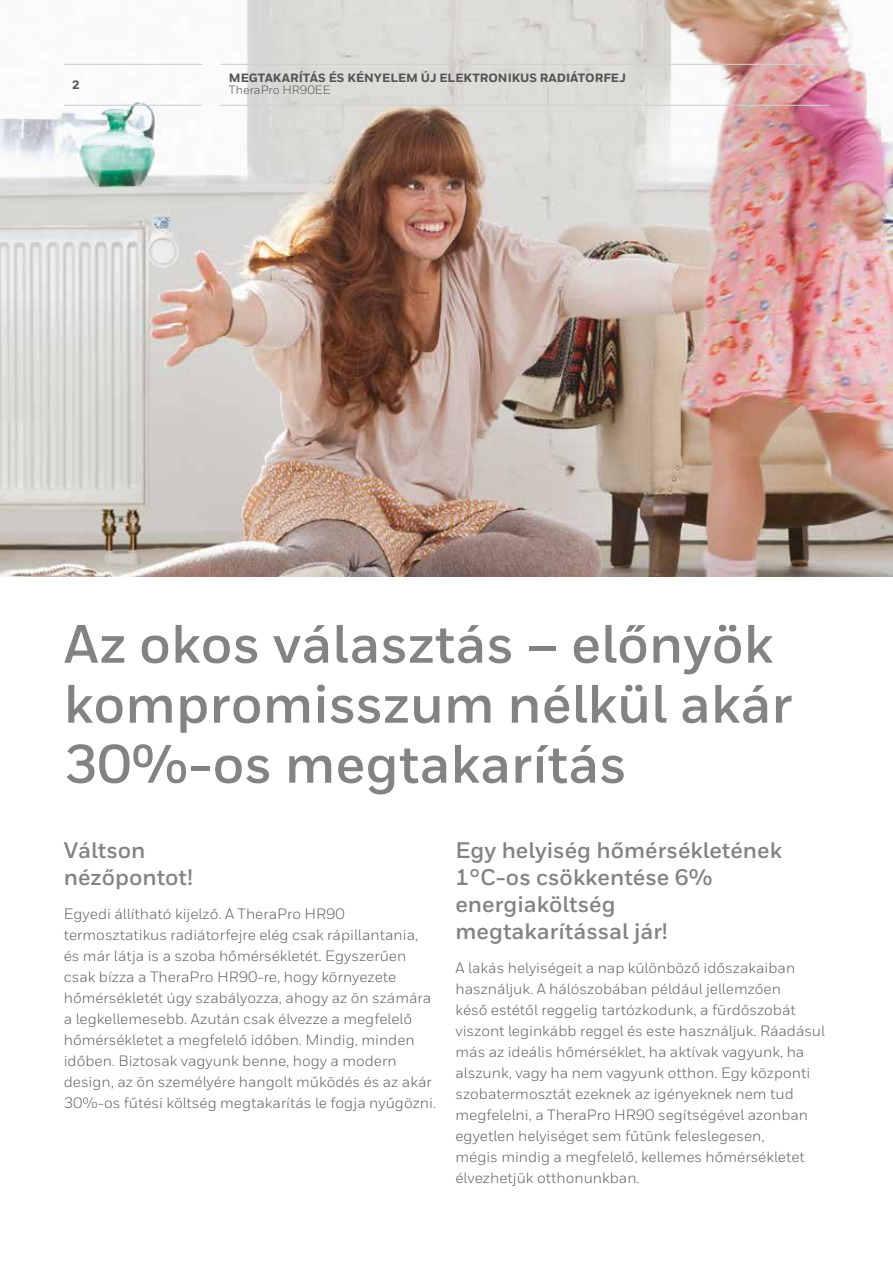
<style>
.page{position:relative;width:893px;height:1263px;background:#fff}
.page>*{position:absolute;margin:0;border:0;box-sizing:border-box;transform-origin:0 0}
.t1{font:700 54px/60px "Honeywell Sans";color:#838382}
.t2{font:700 22.5px/27px "Honeywell Sans";color:#838382}
.t3{font:15px/21px "Honeywell Sans";color:#646363}
.t4{font:800 12px "Honeywell Sans";color:#555454}
.t5{font:12px "Honeywell Sans";color:#555454}
</style>
<div class="page">
<img style="left:0;top:0;width:893px;height:576px">
<hr style="left:64px;top:64px;width:138px;height:1px;background:#d0d0d0">
<hr style="left:64px;top:105px;width:138px;height:1px;background:#d0d0d0">
<hr style="left:220px;top:64px;width:609px;height:1px;background:#d0d0d0">
<hr style="left:220px;top:105px;width:609px;height:1px;background:#d0d0d0">
<p class="t4" style="left:72px;top:78px;width:9px">2</p>
<p class="t4" style="left:229px;top:71px;width:398px">MEGTAKARÍTÁS ÉS KÉNYELEM ÚJ ELEKTRONIKUS RADIÁTORFEJ</p>
<p class="t5" style="left:229px;top:83px;width:103px">TheraPro HR90EE</p>
<h1 class="t1" style="left:64px;top:615px;width:730px">Az okos választás – előnyök kompromisszum nélkül akár<br>30%-os megtakarítás</h1>
<h2 class="t2" style="left:64px;top:837px;width:131px">Váltson nézőpontot!</h2>
<p class="t3" style="left:64px;top:903px;width:374px">Egyedi állítható kijelző. A TheraPro HR90 termosztatikus radiátorfejre elég csak rápillantania, és már látja is a szoba hőmérsékletét. Egyszerűen csak bízza a TheraPro HR90-re, hogy környezete hőmérsékletét úgy szabályozza, ahogy az ön számára a legkellemesebb. Azután csak élvezze a megfelelő hőmérsékletet a megfelelő időben. Mindig, minden időben. Biztosak vagyunk benne, hogy a modern design, az ön személyére hangolt működés és az akár 30%-os fűtési költség megtakarítás le fogja nyűgözni.</p>
<h2 class="t2" style="left:455px;top:837px;width:328px">Egy helyiség hőmérsékletének<br>1°C-os csökkentése 6% energiaköltség megtakarítással jár!</h2>
<p class="t3" style="left:455px;top:957px;width:371px">A lakás helyiségeit a nap különböző időszakaiban használjuk. A hálószobában például jellemzően<br>késő estétől reggelig tartózkodunk, a fürdőszobát viszont leginkább reggel és este használjuk. Ráadásul más az ideális hőmérséklet, ha aktívak vagyunk, ha alszunk, vagy ha nem vagyunk otthon. Egy központi szobatermosztát ezeknek az igényeknek nem tud megfelelni, a TheraPro HR90 segítségével azonban egyetlen helyiséget sem fűtünk feleslegesen,<br>mégis mindig a megfelelő, kellemes hőmérsékletet élvezhetjük otthonunkban.</p>
</div>
